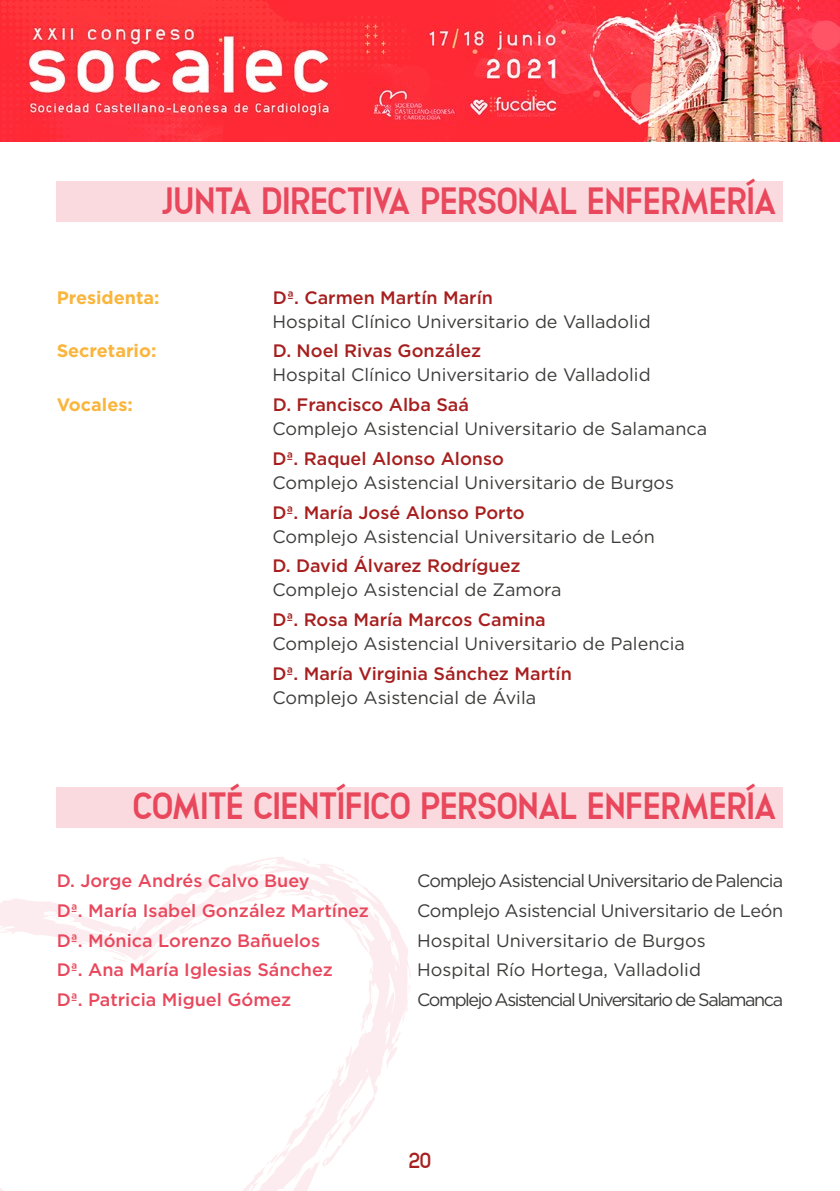
<style>
.page{position:relative;width:840px;height:1191px;background:#fff}
.page>*{position:absolute;margin:0;border:0;box-sizing:border-box;transform-origin:0 0}
.t1{font:700 38px "Animosa";letter-spacing:-.025em;color:#e8475c}
.t2{font:22px "Animosa";color:#a61f1e}
.t3{font:18px "Gotham";color:#3c3c3b}
.t4{font:500 18px "Gotham";color:#a61f1e}
.t5{font:500 18px "Gotham";color:#e8475c}
.t6{font:18px "Gotham";letter-spacing:-.08em;color:#3c3c3b}
.t7{font:18px "Gotham";letter-spacing:-.05em;color:#3c3c3b}
.t8{font:18px "Gotham";letter-spacing:-.02em;color:#3c3c3b}
.t9{font:700 18px "Gotham";color:#fab53c}
</style>
<div class="page">
<img style="left:0;top:0;width:839px;height:142px">
<svg style="left:0;top:857px;width:410px;height:237px"></svg>
<svg style="left:94px;top:946px;width:35px;height:20px"></svg>
<svg style="left:171px;top:931px;width:6px;height:8px"></svg>
<svg style="left:75px;top:907px;width:7px;height:5px"></svg>
<svg style="left:199px;top:917px;width:4px;height:3px"></svg>
<svg style="left:137px;top:918px;width:10px;height:11px"></svg>
<svg style="left:192px;top:894px;width:11px;height:4px"></svg>
<svg style="left:220px;top:873px;width:50px;height:14px"></svg>
<svg style="left:191px;top:882px;width:4px;height:4px"></svg>
<svg style="left:293px;top:895px;width:32px;height:11px"></svg>
<svg style="left:299px;top:874px;width:8px;height:3px"></svg>
<svg style="left:337px;top:908px;width:5px;height:4px"></svg>
<svg style="left:301px;top:858px;width:15px;height:9px"></svg>
<svg style="left:337px;top:871px;width:21px;height:11px"></svg>
<svg style="left:364px;top:902px;width:6px;height:7px"></svg>
<svg style="left:371px;top:985px;width:2px;height:12px"></svg>
<svg style="left:360px;top:1021px;width:7px;height:6px"></svg>
<svg style="left:408px;top:983px;width:2px;height:17px"></svg>
<svg style="left:243px;top:1094px;width:132px;height:97px"></svg>
<div style="left:57px;top:181px;width:725px;height:41px;background:#fadade"></div>
<div style="left:57px;top:787px;width:725px;height:40px;background:#fadade"></div>
<h1 class="t1" style="left:161px;top:169px;width:618px">JUNTA DIRECTIVA PERSONAL ENFERMERÍA</h1>
<p class="t9" style="left:57px;top:285px;width:104px">Presidenta:</p>
<p class="t4" style="left:273px;top:286px;width:221px">Dª. Carmen Martín Marín</p>
<p class="t3" style="left:272px;top:310px;width:379px">Hospital Clínico Universitario de Valladolid</p>
<p class="t9" style="left:57px;top:339px;width:101px">Secretario:</p>
<p class="t4" style="left:273px;top:339px;width:210px">D. Noel Rivas González</p>
<p class="t3" style="left:272px;top:363px;width:379px">Hospital Clínico Universitario de Valladolid</p>
<p class="t9" style="left:57px;top:393px;width:77px">Vocales:</p>
<p class="t4" style="left:273px;top:393px;width:197px">D. Francisco Alba Saá</p>
<p class="t3" style="left:272px;top:417px;width:436px">Complejo Asistencial Universitario de Salamanca</p>
<p class="t4" style="left:272px;top:447px;width:233px">Dª. Raquel Alonso Alonso</p>
<p class="t3" style="left:272px;top:471px;width:403px">Complejo Asistencial Universitario de Burgos</p>
<p class="t4" style="left:272px;top:500px;width:254px">Dª. María José Alonso Porto</p>
<p class="t3" style="left:272px;top:524px;width:384px">Complejo Asistencial Universitario de León</p>
<p class="t4" style="left:272px;top:554px;width:249px">D. David Álvarez Rodríguez</p>
<p class="t3" style="left:272px;top:578px;width:290px">Complejo Asistencial de Zamora</p>
<p class="t4" style="left:272px;top:607px;width:275px">Dª. Rosa María Marcos Camina</p>
<p class="t3" style="left:272px;top:632px;width:414px">Complejo Asistencial Universitario de Palencia</p>
<p class="t4" style="left:272px;top:661px;width:301px">Dª. María Virginia Sánchez Martín</p>
<p class="t3" style="left:272px;top:685px;width:265px">Complejo Asistencial de Ávila</p>
<h1 class="t1" style="left:132px;top:774px;width:646px">COMITÉ CIENTÍFICO PERSONAL ENFERMERÍA</h1>
<p class="t5" style="left:57px;top:869px;width:254px">D. Jorge Andrés Calvo Buey</p>
<p class="t7" style="left:417px;top:869px;width:367px">Complejo Asistencial Universitario de Palencia</p>
<p class="t5" style="left:57px;top:898px;width:313px">Dª. María Isabel González Martínez</p>
<p class="t8" style="left:417px;top:899px;width:367px">Complejo Asistencial Universitario de León</p>
<p class="t5" style="left:57px;top:928px;width:265px">Dª. Mónica Lorenzo Bañuelos</p>
<p class="t3" style="left:417px;top:928px;width:290px">Hospital Universitario de Burgos</p>
<p class="t5" style="left:57px;top:958px;width:277px">Dª. Ana María Iglesias Sánchez</p>
<p class="t3" style="left:417px;top:958px;width:285px">Hospital Río Hortega, Valladolid</p>
<p class="t5" style="left:57px;top:987px;width:236px">Dª. Patricia Miguel Gómez</p>
<p class="t6" style="left:417px;top:988px;width:367px">Complejo Asistencial Universitario de Salamanca</p>
<p class="t2" style="left:408px;top:1142px;width:25px">20</p>
</div>
